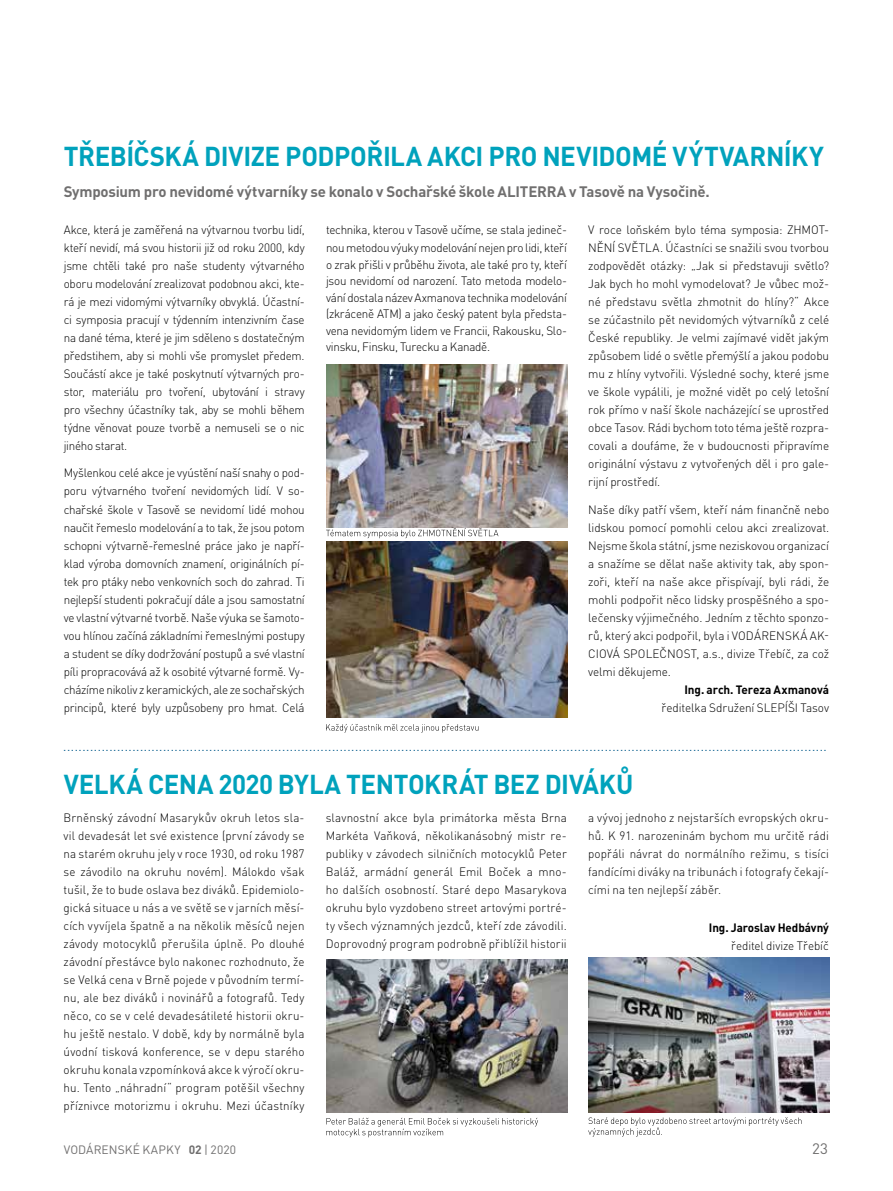
<style>
.page{position:relative;width:893px;height:1191px;background:#fff}
.page>*{position:absolute;margin:0;border:0;box-sizing:border-box;transform-origin:0 0}
.t1{font:700 27px "DIN Pro";letter-spacing:-.015em;color:#00a2bc;scale:.96 1}
.t2{font:700 15px "DIN Pro";letter-spacing:-.015em;color:#706f6f}
.t3{font:15px "DIN Pro";color:#706f6f}
.t4{font:300 12px/18px "DIN Pro";letter-spacing:-.005em;color:#000;text-align:justify}
.t5{font:12px "DIN Pro";color:#085d8d}
.t6{font:300 12px/18px "DIN Pro";letter-spacing:-.025em;color:#000}
.t7{font:700 12px "DIN Pro";letter-spacing:-.01em;color:#000}
.t8{font:12px "DIN Pro";letter-spacing:.005em;color:#706f6f}
.s1{font-weight:700}
</style>
<div class="page">
<img style="left:588px;top:958px;width:241px;height:154px">
<img style="left:326px;top:364px;width:241px;height:163px">
<img style="left:327px;top:959px;width:240px;height:153px">
<img style="left:326px;top:542px;width:241px;height:176px">
<svg style="left:326px;top:528px;width:172px;height:10px"></svg>
<svg style="left:326px;top:724px;width:152px;height:8px"></svg>
<svg style="left:326px;top:1117px;width:212px;height:20px"></svg>
<svg style="left:588px;top:1117px;width:213px;height:19px"></svg>
<h1 class="t1" style="left:64px;top:134px;width:793px">TŘEBÍČSKÁ DIVIZE PODPOŘILA AKCI PRO NEVIDOMÉ VÝTVARNÍKY</h1>
<p class="t2" style="left:64px;top:179px;width:647px">Symposium pro nevidomé výtvarníky se konalo v Sochařské škole ALITERRA v Tasově na Vysočině.</p>
<p class="t4" style="left:64px;top:220px;width:242px">Akce, která je zaměřená na výtvarnou tvorbu lidí, kteří nevidí, má svou historii již od roku 2000, kdy jsme chtěli také pro naše studenty výtvarného oboru modelování zrealizovat podobnou akci, kte&shy;rá je mezi vidomými výtvarníky obvyklá. Účastní&shy;ci symposia pracují v týdenním intenzivním čase na dané téma, které je jim sděleno s dostatečným předstihem, aby si mohli vše promyslet předem.<br>Součástí akce je také poskytnutí výtvarných pro&shy;stor, materiálu pro tvoření, ubytování i stravy pro všechny účastníky tak, aby se mohli během týdne věnovat pouze tvorbě a nemuseli se o nic jiného starat.</p>
<p class="t4" style="left:64px;top:463px;width:242px">Myšlenkou celé akce je vyústění naší snahy o pod&shy;poru výtvarného tvoření nevidomých lidí. V so&shy;chařské škole v Tasově se nevidomí lidé mohou naučit řemeslo modelování a to tak, že jsou potom schopni výtvarně-řemeslné práce jako je napří&shy;klad výroba domovních znamení, originálních pí&shy;tek pro ptáky nebo venkovních soch do zahrad. Ti nejlepší studenti pokračují dále a jsou samostatní ve vlastní výtvarné tvorbě. Naše výuka se šamoto&shy;vou hlínou začíná základními řemeslnými postupy a student se díky dodržování postupů a své vlastní píli propracovává až k osobité výtvarné formě. Vy&shy;cházíme nikoliv z keramických, ale ze sochařských principů, které byly uzpůsobeny pro hmat. Celá</p>
<p class="t6" style="left:326px;top:220px;width:242px">technika, kterou v Tasově učíme, se stala jedineč&shy;nou metodou výuky modelování nejen pro lidi, kteří</p>
<p class="t4" style="left:326px;top:255px;width:242px;line-height:16.5px">o zrak přišli v průběhu života, ale také pro ty, kteří jsou nevidomí od narození. Tato metoda modelo&shy;vání dostala název Axmanova technika modelování (zkráceně ATM) a jako český patent byla předsta&shy;vena nevidomým lidem ve Francii, Rakousku, Slo&shy;vinsku, Finsku, Turecku a Kanadě.</p>
<p class="t4" style="left:588px;top:220px;width:242px">V roce loňském bylo téma symposia: ZHMOT-NĚNÍ SVĚTLA. Účastníci se snažili svou tvorbou zodpovědět otázky: „Jak si představuji světlo?<br>Jak bych ho mohl vymodelovat? Je vůbec mož&shy;né představu světla zhmotnit do hlíny?“ Akce se zúčastnilo pět nevidomých výtvarníků z celé České republiky. Je velmi zajímavé vidět jakým způsobem lidé o světle přemýšlí a jakou podobu mu z hlíny vytvořili. Výsledné sochy, které jsme ve škole vypálili, je možné vidět po celý letošní rok přímo v naší škole nacházející se uprostřed obce Tasov. Rádi bychom toto téma ještě rozpra&shy;covali a doufáme, že v budoucnosti připravíme originální výstavu z vytvořených děl i pro gale&shy;rijní prostředí.</p>
<p class="t4" style="left:588px;top:499px;width:242px">Naše díky patří všem, kteří nám finančně nebo lidskou pomocí pomohli celou akci zrealizovat.<br>Nejsme škola státní, jsme neziskovou organizací a snažíme se dělat naše aktivity tak, aby spon&shy;zoři, kteří na naše akce přispívají, byli rádi, že mohli podpořit něco lidsky prospěšného a spo&shy;lečensky výjimečného. Jedním z těchto sponzo&shy;rů, který akci podpořil, byla i VODÁRENSKÁ AK-CIOVÁ SPOLEČNOST, a.s., divize Třebíč, za což velmi děkujeme.</p>
<p class="t7" style="left:684px;top:679px;width:146px">Ing. arch. Tereza Axmanová</p>
<p class="t4" style="left:662px;top:697px;width:169px">ředitelka Sdružení SLEPÍŠI Tasov</p>
<p class="t5" style="left:63px;top:737px;width:765px">.......................................................................................................................................................................................................</p>
<h1 class="t1" style="left:64px;top:762px;width:595px">VELKÁ CENA 2020 BYLA TENTOKRÁT BEZ DIVÁKŮ</h1>
<p class="t4" style="left:64px;top:808px;width:242px">Brněnský závodní Masarykův okruh letos sla&shy;vil devadesát let své existence (první závody se na starém okruhu jely v roce 1930, od roku 1987 se závodilo na okruhu novém). Málokdo však tušil, že to bude oslava bez diváků. Epidemiolo&shy;gická situace u nás a ve světě se v jarních měsí&shy;cích vyvíjela špatně a na několik měsíců nejen závody motocyklů přerušila úplně. Po dlouhé závodní přestávce bylo nakonec rozhodnuto, že se Velká cena v Brně pojede v původním termí&shy;nu, ale bez diváků i novinářů a fotografů. Tedy něco, co se v celé devadesátileté historii okru&shy;hu ještě nestalo. V době, kdy by normálně byla úvodní tisková konference, se v depu starého okruhu konala vzpomínková akce k výročí okru&shy;hu. Tento „náhradní“ program potěšil všechny příznivce motorizmu i okruhu. Mezi účastníky</p>
<p class="t4" style="left:326px;top:808px;width:242px">slavnostní akce byla primátorka města Brna Markéta Vaňková, několikanásobný mistr re&shy;publiky v závodech silničních motocyklů Peter Baláž, armádní generál Emil Boček a mno&shy;ho dalších osobností. Staré depo Masarykova okruhu bylo vyzdobeno street artovými portré&shy;ty všech významných jezdců, kteří zde závodili.<br>Doprovodný program podrobně přiblížil historii</p>
<p class="t4" style="left:588px;top:808px;width:242px">a vývoj jednoho z nejstarších evropských okru&shy;hů. K 91. narozeninám bychom mu určitě rádi popřáli návrat do normálního režimu, s tisíci fandícími diváky na tribunách i fotografy čekají&shy;cími na ten nejlepší záběr.</p>
<p class="t7" style="left:709px;top:917px;width:122px">Ing. Jaroslav Hedbávný</p>
<p class="t4" style="left:731px;top:935px;width:99px">ředitel divize Třebíč</p>
<p class="t8" style="left:64px;top:1140px;width:174px">VODÁRENSKÉ KAPKY <span class="s1">02</span> | 2020</p>
<p class="t3" style="left:812px;top:1137px;width:17px">23</p>
</div>
